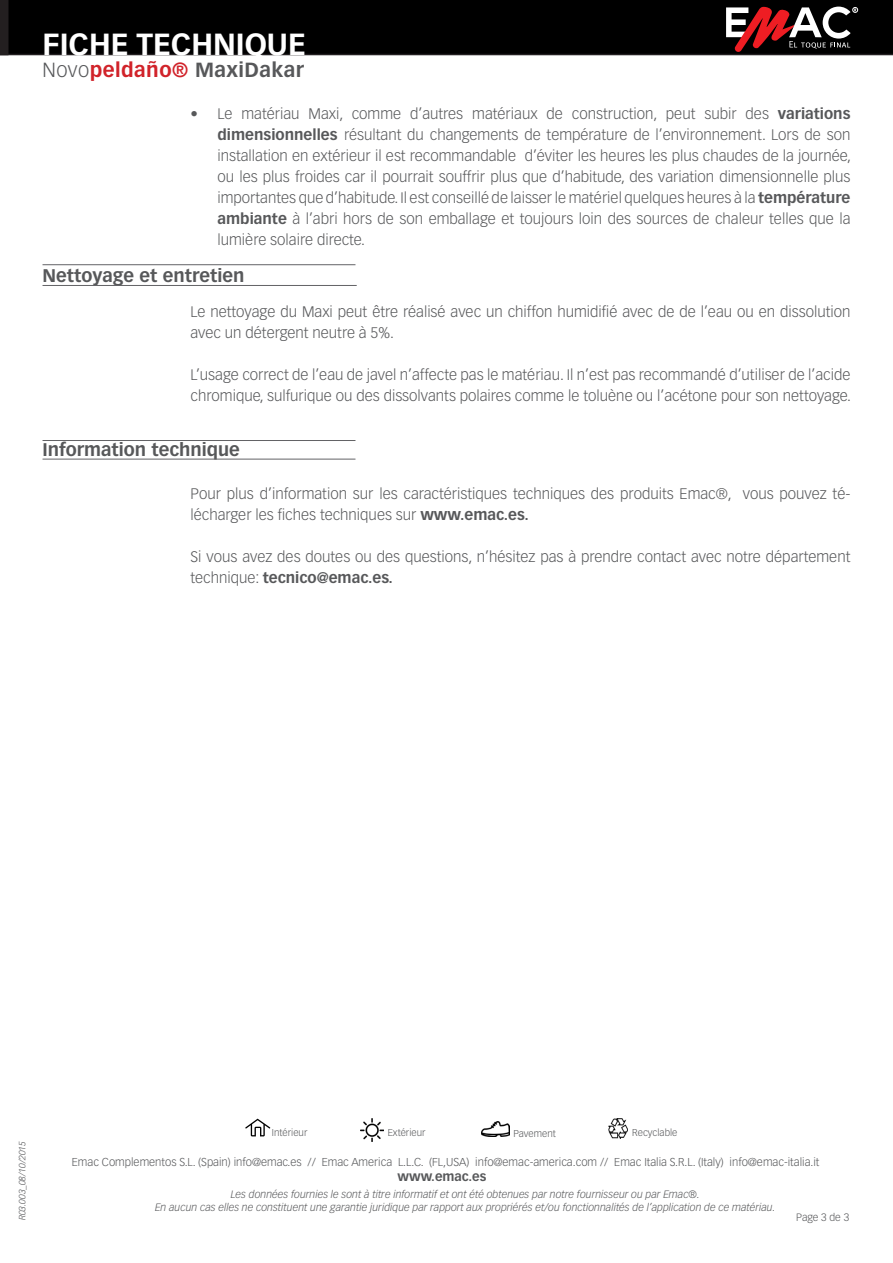
<style>
.page{position:relative;width:893px;height:1263px;background:#fff}
.page>*{position:absolute;margin:0;border:0;box-sizing:border-box;transform-origin:0 0}
.t1{font:700 30px "Vectora LT Std";color:#fff}
.t2{font:700 20.1px "Vectora LT Std";letter-spacing:.02em;color:#57585a}
.t3{font:700 18px "Vectora LT Std";color:#57585a}
.Párrafo_14{font:300 15px/21px "Vectora LT Std";color:#57585a}
.t4{font:700 12.75px "Vectora LT Std";color:#57585a}
.t5{font:300 11.25px "Vectora LT Std";color:#57585a}
.t6{font:italic 300 10.5px/12.6px "Vectora LT Std";color:#57585a;text-align:center}
.t7{font:300 10.5px "Vectora LT Std";color:#57585a}
.t8{font:300 9.75px "Vectora LT Std";color:#57585a}
.t9{font:italic 300 9px "Vectora LT Std";color:#57585a}
.s1{font-weight:300}
.s2{color:#d1232a}
.s3{font-weight:700}
</style>
<div class="page">
<div style="left:9px;top:0;width:884px;height:55px;background:#000"></div>
<svg style="left:726px;top:6px;width:132px;height:46px"></svg>
<hr style="left:43px;top:440px;width:312px;height:1px;background:#636366">
<hr style="left:43px;top:459px;width:312px;height:1px;background:#636366">
<svg style="left:0;top:0;width:9px;height:55px"></svg>
<hr style="left:43px;top:264px;width:312px;height:1px;background:#636366">
<hr style="left:43px;top:285px;width:314px;height:1px;background:#636366">
<svg style="left:245px;top:1118px;width:26px;height:18px"></svg>
<img style="left:608px;top:1118px;width:20px;height:20px">
<img style="left:482px;top:1121px;width:28px;height:15px">
<img style="left:360px;top:1118px;width:23px;height:23px">
<h1 class="t1" style="left:43px;top:26px;width:265px">FICHE TECHNIQUE</h1>
<p class="t2" style="left:43px;top:58px;width:263px"><span class="s1">Novo</span><span class="s2">peldaño®</span> MaxiDakar</p>
<p class="Párrafo_14" style="left:217px;top:104px;width:635px;text-align:justify;text-indent:-27px">• Le matériau Maxi, comme d’autres matériaux de construction, peut subir des <span class="s3">variations dimensionnelles</span> résultant du changements de température de l’environnement. Lors de son installation en extérieur il est recommandable d’éviter les heures les plus chaudes de la journée, ou les plus froides car il pourrait souffrir plus que d’habitude, des variation dimensionnelle plus importantes que d’habitude. Il est conseillé de laisser le matériel quelques heures à la <span class="s3">température ambiante</span> à l’abri hors de son emballage et toujours loin des sources de chaleur telles que la lumière solaire directe.</p>
<p class="t3" style="left:43px;top:265px;width:203px">Nettoyage et entretien</p>
<p class="Párrafo_14" style="left:190px;top:301px;width:661px">Le nettoyage du Maxi peut être réalisé avec un chiffon humidifié avec de de l’eau ou en dissolution avec un détergent neutre à 5%.</p>
<p class="Párrafo_14" style="left:190px;top:364px;width:662px">L’usage correct de l’eau de javel n’affecte pas le matériau. Il n’est pas recommandé d’utiliser de l’acide chromique, sulfurique ou des dissolvants polaires comme le toluène ou l’acétone pour son nettoyage.</p>
<p class="t3" style="left:43px;top:439px;width:199px">Information technique</p>
<p class="Párrafo_14" style="left:190px;top:483px;width:661px">Pour plus d’information sur les caractéristiques techniques des produits Emac®, vous pouvez té&shy;lécharger les fiches techniques sur <span class="s3">www.emac.es.</span></p>
<p class="Párrafo_14" style="left:190px;top:546px;width:661px">Si vous avez des doutes ou des questions, n’hésitez pas à prendre contact avec notre département technique: <span class="s3">tecnico@emac.es.</span></p>
<p class="t9" style="left:17px;top:1220px;width:81px;rotate:-90deg">R03.003_08/10/2015</p>
<p class="t8" style="left:272px;top:1127px;width:37px">Intérieur</p>
<p class="t8" style="left:388px;top:1127px;width:39px">Extérieur</p>
<p class="t8" style="left:513px;top:1127px;width:44px">Pavement</p>
<p class="t8" style="left:632px;top:1127px;width:47px">Recyclable</p>
<p class="t5" style="left:72px;top:1155px;width:749px">Emac Complementos S.L. (Spain) info@emac.es // Emac America L.L.C. (FL,USA) info@emac-america.com // Emac Italia S.R.L. (Italy) info@emac-italia.it</p>
<p class="t4" style="left:398px;top:1169px;width:90px">www.emac.es</p>
<p class="t6" style="left:155px;top:1188px;width:622px">Les données fournies le sont à titre informatif et ont été obtenues par notre fournisseur ou par Emac®.<br>En aucun cas elles ne constituent une garantie juridique par rapport aux propriérés et/ou fonctionnalités de l’application de ce matériau.</p>
<p class="t7" style="left:796px;top:1211px;width:54px">Page 3 de 3</p>
</div>
